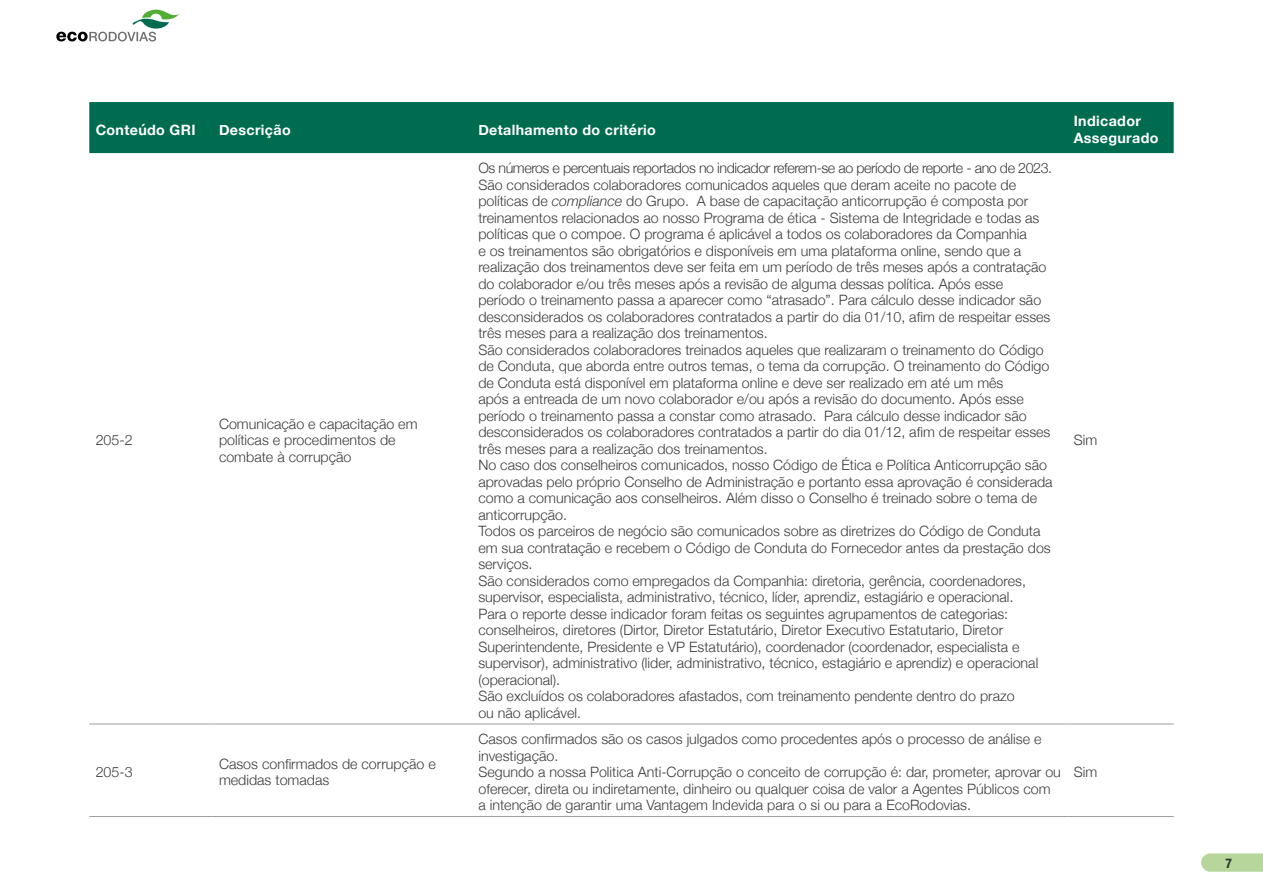
<style>
.page{position:relative;width:1263px;height:893px;background:#fff}
.page>*{position:absolute;margin:0;border:0;box-sizing:border-box;transform-origin:0 0}
.t1{font:300 14.25px/16.5px "Helvetica Neue";color:#3c3c3b}
.t2{font:700 14.25px/16.5px "Helvetica Neue";letter-spacing:.025em;color:#fff}
.t3{font:700 condensed 13.5px "Helvetica Neue";color:#2a3a2d}
.s1{font-style:italic}
</style>
<div class="page">
<div style="left:89px;top:102px;width:1085px;height:51px;background:#006c4f"></div>
<hr style="left:89px;top:724px;width:124px;height:1px;background:#9d9d9c">
<hr style="left:213px;top:724px;width:259px;height:1px;background:#9d9d9c">
<hr style="left:472px;top:724px;width:595px;height:1px;background:#9d9d9c">
<hr style="left:1067px;top:724px;width:107px;height:1px;background:#9d9d9c">
<hr style="left:89px;top:816px;width:124px;height:1px;background:#9d9d9c">
<hr style="left:213px;top:816px;width:259px;height:1px;background:#9d9d9c">
<hr style="left:472px;top:816px;width:595px;height:1px;background:#9d9d9c">
<hr style="left:1067px;top:816px;width:107px;height:1px;background:#9d9d9c">
<svg style="left:1201px;top:853px;width:62px;height:19px"></svg>
<svg style="left:56px;top:9px;width:123px;height:32px"></svg>
<p class="t2" style="left:96px;top:122px;width:101px">Conteúdo GRI</p>
<p class="t2" style="left:219px;top:122px;width:73px">Descrição</p>
<p class="t2" style="left:478px;top:122px;width:179px">Detalhamento do critério</p>
<p class="t2" style="left:1074px;top:113px;width:86px">Indicador<br>Assegurado</p>
<p class="t1" style="left:96px;top:431px;width:38px">205-2</p>
<p class="t1" style="left:219px;top:414px;width:200px">Comunicação e capacitação em políticas e procedimentos de combate à corrupção</p>
<p class="t1" style="left:96px;top:763px;width:38px">205-3</p>
<p class="t1" style="left:219px;top:755px;width:218px">Casos confirmados de corrupção e medidas tomadas</p>
<p class="t1" style="left:478px;top:159px;width:576px">Os números e percentuais reportados no indicador referem-se ao período de reporte - ano de 2023.<br>São considerados colaboradores comunicados aqueles que deram aceite no pacote de políticas de <span class="s1">compliance</span> do Grupo. A base de capacitação anticorrupção é composta por treinamentos relacionados ao nosso Programa de ética - Sistema de Integridade e todas as políticas que o compoe. O programa é aplicável a todos os colaboradores da Companhia<br>e os treinamentos são obrigatórios e disponíveis em uma plataforma online, sendo que a realização dos treinamentos deve ser feita em um período de três meses após a contratação do colaborador e/ou três meses após a revisão de alguma dessas política. Após esse período o treinamento passa a aparecer como “atrasado”. Para cálculo desse indicador são desconsiderados os colaboradores contratados a partir do dia 01/10, afim de respeitar esses três meses para a realização dos treinamentos.<br>São considerados colaboradores treinados aqueles que realizaram o treinamento do Código de Conduta, que aborda entre outros temas, o tema da corrupção. O treinamento do Código de Conduta está disponível em plataforma online e deve ser realizado em até um mês<br>após a entreada de um novo colaborador e/ou após a revisão do documento. Após esse período o treinamento passa a constar como atrasado. Para cálculo desse indicador são desconsiderados os colaboradores contratados a partir do dia 01/12, afim de respeitar esses três meses para a realização dos treinamentos.<br>No caso dos conselheiros comunicados, nosso Código de Ética e Política Anticorrupção são aprovadas pelo próprio Conselho de Administração e portanto essa aprovação é considerada como a comunicação aos conselheiros. Além disso o Conselho é treinado sobre o tema de anticorrupção.<br>Todos os parceiros de negócio são comunicados sobre as diretrizes do Código de Conduta em sua contratação e recebem o Código de Conduta do Fornecedor antes da prestação dos serviços.<br>São considerados como empregados da Companhia: diretoria, gerência, coordenadores, supervisor, especialista, administrativo, técnico, líder, aprendiz, estagiário e operacional.<br>Para o reporte desse indicador foram feitas os seguintes agrupamentos de categorias: conselheiros, diretores (Dirtor, Diretor Estatutário, Diretor Executivo Estatutario, Diretor Superintendente, Presidente e VP Estatutário), coordenador (coordenador, especialista e supervisor), administrativo (lider, administrativo, técnico, estagiário e aprendiz) e operacional (operacional).<br>São excluídos os colaboradores afastados, com treinamento pendente dentro do prazo<br>ou não aplicável.</p>
<p class="t1" style="left:478px;top:730px;width:584px">Casos confirmados são os casos julgados como procedentes após o processo de análise e investigação.<br>Segundo a nossa Politica Anti-Corrupção o conceito de corrupção é: dar, prometer, aprovar ou oferecer, direta ou indiretamente, dinheiro ou qualquer coisa de valor a Agentes Públicos com a intenção de garantir uma Vantagem Indevida para o si ou para a EcoRodovias.</p>
<p class="t1" style="left:1074px;top:431px;width:25px">Sim</p>
<p class="t1" style="left:1074px;top:763px;width:25px">Sim</p>
<p class="t3" style="left:1225px;top:852px;width:8px">7</p>
</div>
